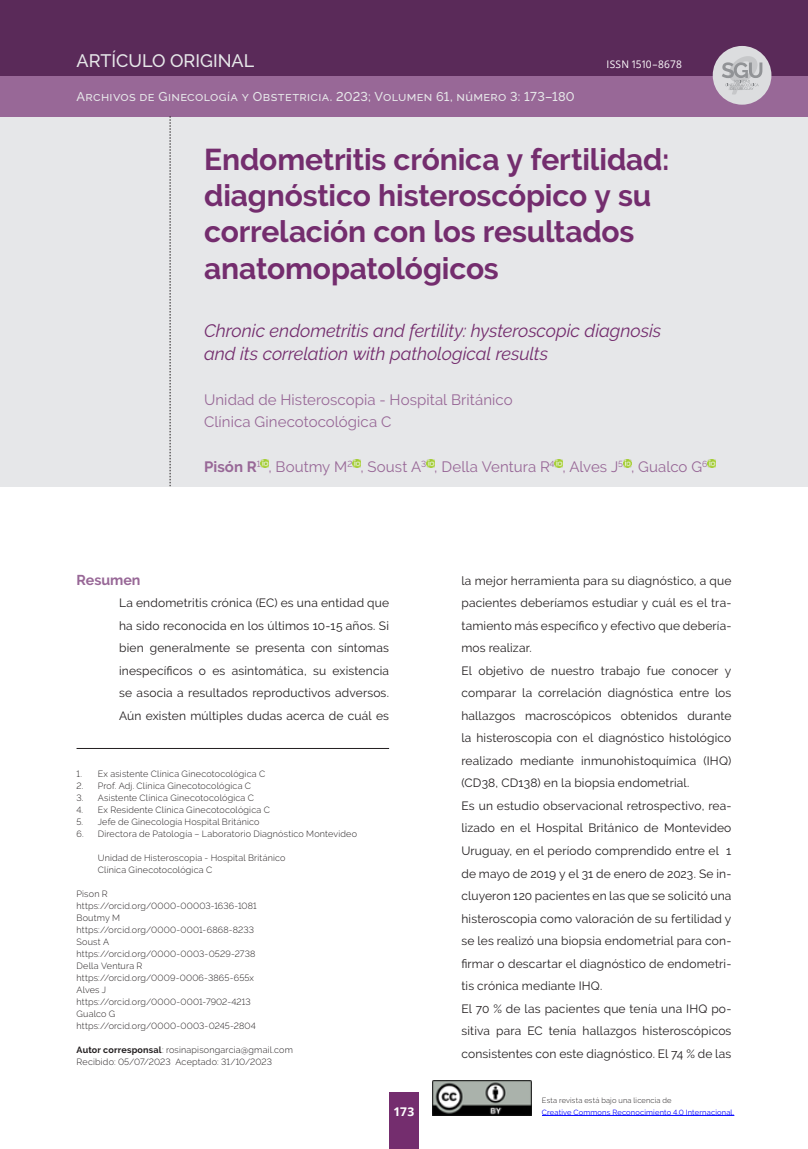
<style>
.page{position:relative;width:808px;height:1149px;background:#fff}
.page>*{position:absolute;margin:0;border:0;box-sizing:border-box;transform-origin:0 0}
.Titular{font:700 30px/36px "Raleway";letter-spacing:-.005em;color:#742d6e}
.Titular-2{font:italic 18px/22.5px "Raleway";letter-spacing:-.005em;color:#742d6e}
.t1{font:500 18px "Raleway";color:#e6e7e9}
.AutorTitular{font:15px "Raleway";letter-spacing:.005em;color:#986897}
.sub_2{font:700 14.25px "Raleway";letter-spacing:-.005em;color:#986897}
.Primero{font:500 12.75px "Raleway";letter-spacing:.025em;color:#e6e7e9}
.Resumen{font:12px/22.5px "Raleway";letter-spacing:.015em;color:#231f20;text-align:justify}
.t2{font:700 12px "Open Sans";color:#fff}
.Primero_normal{font:10.5px "Open Sans";letter-spacing:.015em;color:#fff}
.Pie_de_página{font:300 9px "Raleway";letter-spacing:.02em;color:#231f20}
.Pie_de_página-2{font:7.5px/12px "Raleway";letter-spacing:.025em;color:#00f}
.s1{font-weight:700}
.s2{font-weight:300;color:#231f20}
</style>
<div class="page">
<div style="left:389px;top:1092px;width:30px;height:56px;background:#742d6e"></div>
<div style="left:0;top:0;width:808px;height:486px;background:#e6e7e9"></div>
<div style="left:0;top:0;width:808px;height:116px;background:#986897"></div>
<svg style="left:260px;top:459px;width:8px;height:8px"></svg>
<svg style="left:352px;top:459px;width:8px;height:8px"></svg>
<svg style="left:426px;top:459px;width:8px;height:8px"></svg>
<svg style="left:554px;top:459px;width:8px;height:8px"></svg>
<svg style="left:623px;top:459px;width:8px;height:8px"></svg>
<svg style="left:707px;top:459px;width:8px;height:8px"></svg>
<hr style="left:77px;top:748px;width:312px;height:1px;background:#231f20">
<div style="left:0;top:0;width:808px;height:75px;background:#5a2a59"></div>
<div style="left:713px;top:46px;width:58px;height:59px;background:#dcdddf;border-radius:50%"></div>
<svg style="left:722px;top:56px;width:40px;height:38px"></svg>
<svg style="left:170px;top:116px;width:1px;height:370px"></svg>
<hr style="left:542px;top:1114px;width:192px;height:1px;background:#00f">
<img style="left:432px;top:1080px;width:100px;height:35px">
<p class="t1" style="left:77px;top:50px;width:179px">ARTÍCULO ORIGINAL</p>
<p class="Primero" style="left:77px;top:89px;width:500px">Archivos de Ginecología y Obstetricia. 2023; Volumen 61, número 3: 173–180</p>
<p class="Primero_normal" style="left:607px;top:57px;width:77px">ISSN 1510–8678</p>
<p class="Titular" style="left:204px;top:142px;width:467px">Endometritis crónica y fertilidad: diagnóstico histeroscópico y su correlación con los resultados anatomopatológicos</p>
<p class="Titular-2" style="left:204px;top:319px;width:459px">Chronic endometritis and fertility: hysteroscopic diagnosis and its correlation with pathological results</p>
<p class="AutorTitular" style="left:204px;top:390px;width:310px">Unidad de Histeroscopia - Hospital Británico</p>
<p class="AutorTitular" style="left:204px;top:413px;width:189px">Clínica Ginecotocológica C</p>
<p class="AutorTitular" style="left:204px;top:458px;width:505px"><span class="s1">Pisón R</span><sup>1</sup> , Boutmy M<sup>2</sup> , Soust A<sup>3</sup> , Della Ventura R<sup>4</sup> , Alves J<sup>5</sup> , Gualco G<sup>6</sup></p>
<p class="sub_2" style="left:77px;top:571px;width:66px">Resumen</p>
<p class="Resumen" style="left:119px;top:591px;width:272px">La endometritis crónica (EC) es una entidad que ha sido reconocida en los últimos 10-15 años. Si bien generalmente se presenta con síntomas inespecíficos o es asintomática, su existencia se asocia a resultados reproductivos adversos.<br>Aún existen múltiples dudas acerca de cuál es</p>
<p class="Pie_de_página" style="left:77px;top:768px;width:190px">1. Ex asistente Clínica Ginecotocológica C</p>
<p class="Pie_de_página" style="left:77px;top:780px;width:176px">2. Prof. Adj. Clínica Ginecotocológica C</p>
<p class="Pie_de_página" style="left:77px;top:792px;width:179px">3. Asistente Clínica Ginecotocológica C</p>
<p class="Pie_de_página" style="left:77px;top:804px;width:195px">4. Ex Residente Clínica Ginecotocológica C</p>
<p class="Pie_de_página" style="left:77px;top:816px;width:184px">5. Jefe de Ginecología Hospital Británico</p>
<p class="Pie_de_página" style="left:77px;top:828px;width:282px">6. Directora de Patología – Laboratorio Diagnóstico Montevideo</p>
<p class="Pie_de_página" style="left:98px;top:852px;width:189px">Unidad de Histeroscopia - Hospital Británico</p>
<p class="Pie_de_página" style="left:98px;top:864px;width:116px">Clínica Ginecotocológica C</p>
<p class="Pie_de_página" style="left:77px;top:888px;width:33px">Pison R</p>
<p class="Pie_de_página" style="left:77px;top:900px;width:182px">https://orcid.org/0000-00003-1636-1081</p>
<p class="Pie_de_página" style="left:77px;top:912px;width:45px">Boutmy M</p>
<p class="Pie_de_página" style="left:77px;top:924px;width:179px">https://orcid.org/0000-0001-6868-8233</p>
<p class="Pie_de_página" style="left:77px;top:936px;width:34px">Soust A</p>
<p class="Pie_de_página" style="left:77px;top:948px;width:180px">https://orcid.org/0000-0003-0529-2738</p>
<p class="Pie_de_página" style="left:77px;top:960px;width:67px">Della Ventura R</p>
<p class="Pie_de_página" style="left:77px;top:972px;width:179px">https://orcid.org/0009-0006-3865-655x</p>
<p class="Pie_de_página" style="left:77px;top:984px;width:31px">Alves J</p>
<p class="Pie_de_página" style="left:77px;top:996px;width:176px">https://orcid.org/0000-0001-7902-4213</p>
<p class="Pie_de_página" style="left:77px;top:1008px;width:40px">Gualco G</p>
<p class="Pie_de_página" style="left:77px;top:1020px;width:181px">https://orcid.org/0000-0003-0245-2804</p>
<p class="Pie_de_página" style="left:77px;top:1044px;width:218px"><span class="s1">Autor corresponsal</span>: rosinapisongarcia@gmail.com</p>
<p class="Pie_de_página" style="left:77px;top:1056px;width:197px">Recibido: 05/07/2023 Aceptado: 31/10/2023</p>
<p class="t2" style="left:393px;top:1102px;width:22px">173</p>
<p class="Resumen" style="left:461px;top:569px;width:272px">la mejor herramienta para su diagnóstico, a que pacientes deberíamos estudiar y cuál es el tra&shy;tamiento más específico y efectivo que debería&shy;mos realizar.</p>
<p class="Resumen" style="left:461px;top:659px;width:271px">El objetivo de nuestro trabajo fue conocer y comparar la correlación diagnóstica entre los hallazgos macroscópicos obtenidos durante la histeroscopia con el diagnóstico histológico realizado mediante inmunohistoquímica (IHQ) (CD38, CD138) en la biopsia endometrial.</p>
<p class="Resumen" style="left:461px;top:794px;width:272px">Es un estudio observacional retrospectivo, rea&shy;lizado en el Hospital Británico de Montevideo Uruguay, en el período comprendido entre el 1 de mayo de 2019 y el 31 de enero de 2023. Se in&shy;cluyeron 120 pacientes en las que se solicitó una histeroscopia como valoración de su fertilidad y se les realizó una biopsia endometrial para con&shy;firmar o descartar el diagnóstico de endometri&shy;tis crónica mediante IHQ.</p>
<p class="Resumen" style="left:461px;top:996px;width:272px">El 70 % de las pacientes que tenía una IHQ po&shy;sitiva para EC tenía hallazgos histeroscópicos consistentes con este diagnóstico. El 74 % de las</p>
<p class="Pie_de_página-2" style="left:542px;top:1093px;width:194px"><span class="s2">Esta revista está bajo una licencia de<br></span>Creative Commons Reconocimiento 4.0 Internacional.</p>
</div>
